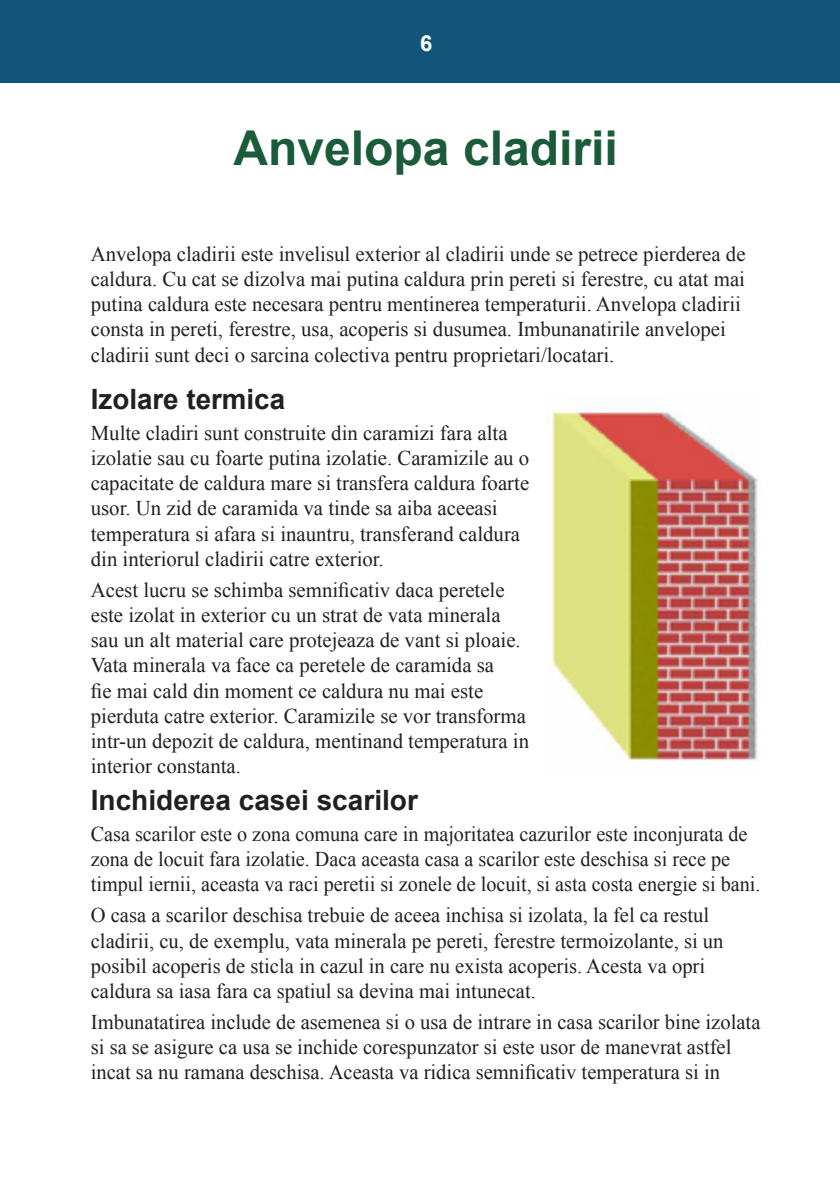
<style>
.page{position:relative;width:840px;height:1191px;background:#fff}
.page>*{position:absolute;margin:0;border:0;box-sizing:border-box;transform-origin:0 0}
.t1{font:700 48px "Arial";color:#1a5c3a}
.t2{font:700 28px "Arial";color:#231f20}
.t3{font:21px/25.2px "Times New Roman";color:#231f20}
.t4{font:21px/25.2px "Times New Roman";color:#231f20;scale:.96 1}
</style>
<div class="page">
<div style="left:0;top:0;width:839px;height:83px;background:#13547a"></div>
<hr style="left:839px;top:0;width:1px;height:83px;background:#13547a">
<img style="left:552px;top:410px;width:206px;height:351px">
<h1 class="t1" style="left:233px;top:117px;width:386px">Anvelopa cladirii</h1>
<p class="t3" style="left:91px;top:241px;width:656px">Anvelopa cladirii este invelisul exterior al cladirii unde se petrece pierderea de caldura. Cu cat se dizolva mai putina caldura prin pereti si ferestre, cu atat mai putina caldura este necesara pentru mentinerea temperaturii. Anvelopa cladirii consta in pereti, ferestre, usa, acoperis si dusumea. Imbunanatirile anvelopei cladirii sunt deci o sarcina colectiva pentru proprietari/locatari.</p>
<h2 class="t2" style="left:91px;top:380px;width:196px">Izolare termica</h2>
<p class="t3" style="left:91px;top:420px;width:439px">Multe cladiri sunt construite din caramizi fara alta izolatie sau cu foarte putina izolatie. Caramizile au o capacitate de caldura mare si transfera caldura foarte usor. Un zid de caramida va tinde sa aiba aceeasi temperatura si afara si inauntru, transferand caldura din interiorul cladirii catre exterior.</p>
<p class="t3" style="left:91px;top:577px;width:439px">Acest lucru se schimba semnificativ daca peretele este izolat in exterior cu un strat de vata minerala sau un alt material care protejeaza de vant si ploaie.<br>Vata minerala va face ca peretele de caramida sa<br>fie mai cald din moment ce caldura nu mai este pierduta catre exterior. Caramizile se vor transforma intr-un depozit de caldura, mentinand temperatura in interior constanta.</p>
<h2 class="t2" style="left:91px;top:782px;width:328px">Inchiderea casei scarilor</h2>
<p class="t4" style="left:91px;top:821px;width:698px">Casa scarilor este o zona comuna care in majoritatea cazurilor este inconjurata de zona de locuit fara izolatie. Daca aceasta casa a scarilor este deschisa si rece pe timpul iernii, aceasta va raci peretii si zonele de locuit, si asta costa energie si bani.</p>
<p class="t3" style="left:91px;top:902px;width:634px">O casa a scarilor deschisa trebuie de aceea inchisa si izolata, la fel ca restul cladirii, cu, de exemplu, vata minerala pe pereti, ferestre termoizolante, si un posibil acoperis de sticla in cazul in care nu exista acoperis. Acesta va opri caldura sa iasa fara ca spatiul sa devina mai intunecat.</p>
<p class="t3" style="left:91px;top:1008px;width:670px">Imbunatatirea include de asemenea si o usa de intrare in casa scarilor bine izolata si sa se asigure ca usa se inchide corespunzator si este usor de manevrat astfel incat sa nu ramana deschisa. Aceasta va ridica semnificativ temperatura si in</p>
</div>
